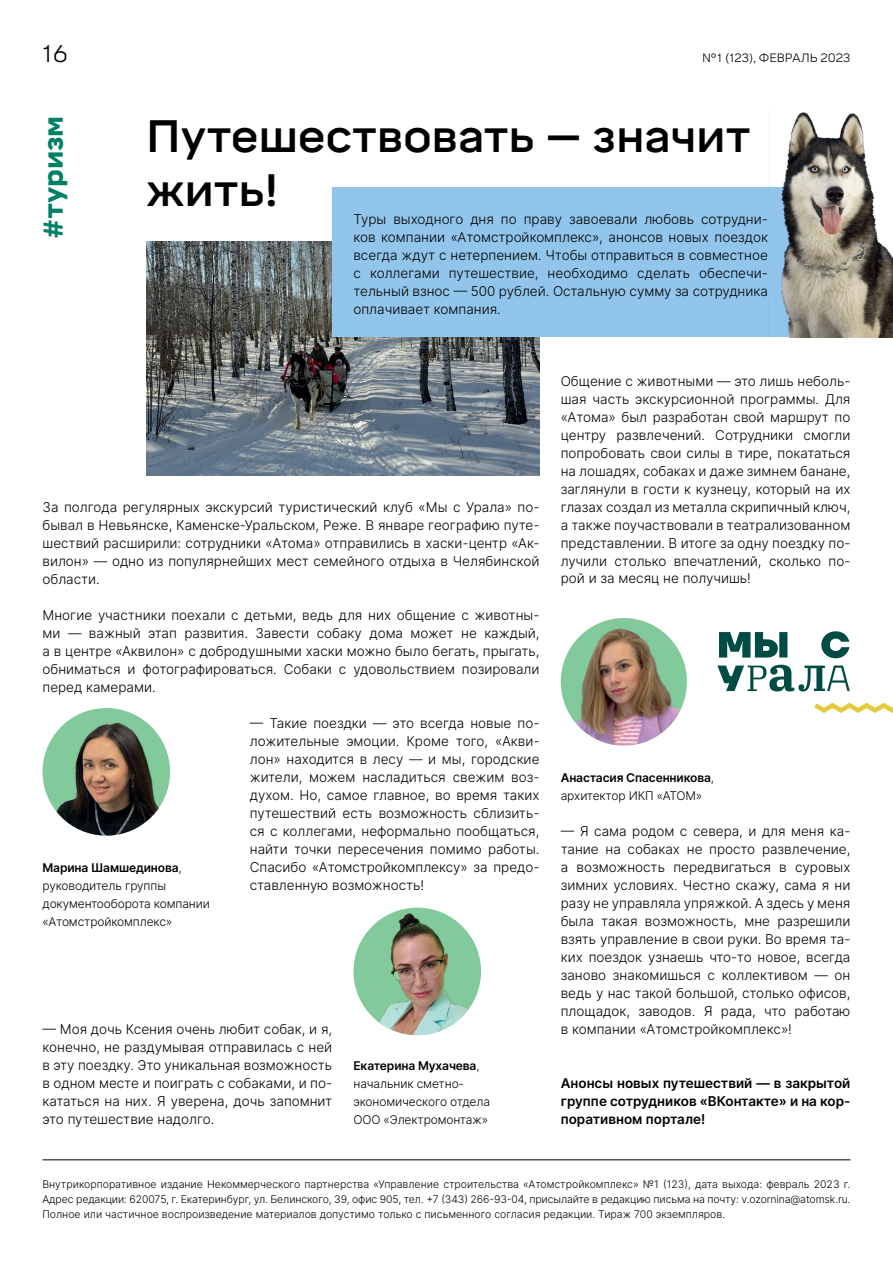
<style>
.page{position:relative;width:893px;height:1263px;background:#fff}
.page>*{position:absolute;margin:0;border:0;box-sizing:border-box;transform-origin:0 0}
.t1{font:500 45px/54px "Mikro";letter-spacing:-.01em;color:#000}
.t2{font:900 27px "Mikro";letter-spacing:-.01em;color:#008066}
.t3{font:300 24px "Mikro";color:#000}
.t4{font:300 13.5px/18px "Inter";color:#000;text-align:justify}
.t5{font:600 13.5px/18px "Inter";color:#000;text-align:justify}
.t6{font:300 12px/18px "Inter";letter-spacing:-.01em;color:#000}
.t7{font:600 12px/18px "Inter";letter-spacing:-.01em;color:#000}
.t8{font:300 12px "Mikro";letter-spacing:-.01em;color:#000}
.t9{font:300 10.5px/15px "Inter";color:#000;text-align:justify}
.s1{font-weight:600}
.s2{font-weight:300}
</style>
<div class="page">
<img style="left:146px;top:242px;width:393px;height:234px">
<img style="left:561px;top:618px;width:126px;height:127px">
<hr style="left:43px;top:1159px;width:807px;height:1px;background:#000">
<img style="left:353px;top:908px;width:128px;height:127px;border-radius:62px">
<img style="left:43px;top:708px;width:127px;height:127px">
<div style="left:332px;top:188px;width:518px;height:149px;background:#92c5eb"></div>
<img style="left:768px;top:112px;width:125px;height:225px">
<svg style="left:814px;top:703px;width:79px;height:10px"></svg>
<svg style="left:717px;top:631px;width:133px;height:60px"></svg>
<h3 class="t3" style="left:43px;top:39px;width:27px">16</h3>
<p class="t8" style="left:702px;top:50px;width:150px">№1 (123), ФЕВРАЛЬ 2023</p>
<h2 class="t2" style="left:37px;top:239px;width:125px;rotate:-90deg">#туризм</h2>
<h1 class="t1" style="left:146px;top:109px;width:606px">Путешествовать – значит жить!</h1>
<p class="t4" style="left:353px;top:209px;width:416px">Туры выходного дня по праву завоевали любовь сотрудни&shy;ков компании «Атомстройкомплекс», анонсов новых поездок всегда ждут с нетерпением. Чтобы отправиться в совместное с коллегами путешествие, необходимо сделать обеспечи&shy;тельный взнос — 500 рублей. Остальную сумму за сотрудника оплачивает компания.</p>
<p class="t4" style="left:43px;top:497px;width:498px">За полгода регулярных экскурсий туристический клуб «Мы с Урала» по&shy;бывал в Невьянске, Каменске-Уральском, Реже. В январе географию путе&shy;шествий расширили: сотрудники «Атома» отправились в хаски-центр «Ак&shy;вилон» — одно из популярнейших мест семейного отдыха в Челябинской области.</p>
<p class="t4" style="left:43px;top:605px;width:498px">Многие участники поехали с детьми, ведь для них общение с животны&shy;ми — важный этап развития. Завести собаку дома может не каждый, а в центре «Аквилон» с добродушными хаски можно было бегать, прыгать, обниматься и фотографироваться. Собаки с удовольствием позировали перед камерами.</p>
<p class="t6" style="left:43px;top:858px;width:169px"><span class="s1">Марина Шамшединова</span>, руководитель группы документооборота компании «Атомстройкомплекс»</p>
<p class="t4" style="left:250px;top:713px;width:291px">— Такие поездки — это всегда новые по&shy;ложительные эмоции. Кроме того, «Акви&shy;лон» находится в лесу — и мы, городские жители, можем насладиться свежим воз&shy;духом. Но, самое главное, во время таких путешествий есть возможность сблизить&shy;ся с коллегами, неформально пообщаться, найти точки пересечения помимо работы.<br>Спасибо «Атомстройкомплексу» за предо&shy;ставленную возможность!</p>
<p class="t4" style="left:43px;top:1019px;width:291px">— Моя дочь Ксения очень любит собак, и я, конечно, не раздумывая отправилась с ней в эту поездку. Это уникальная возможность в одном месте и поиграть с собаками, и по&shy;кататься на них. Я уверена, дочь запомнит это путешествие надолго.</p>
<p class="t6" style="left:353px;top:1056px;width:138px"><span class="s1">Екатерина Мухачева</span>, начальник сметно&shy;экономического отдела<br>ООО «Электромонтаж»</p>
<p class="t4" style="left:561px;top:371px;width:291px">Общение с животными — это лишь неболь&shy;шая часть экскурсионной программы. Для «Атома» был разработан свой маршрут по центру развлечений. Сотрудники смогли попробовать свои силы в тире, покататься на лошадях, собаках и даже зимнем банане, заглянули в гости к кузнецу, который на их глазах создал из металла скрипичный ключ, а также поучаствовали в театрализованном представлении. В итоге за одну поездку по&shy;лучили столько впечатлений, сколько по&shy;рой и за месяц не получишь!</p>
<p class="t7" style="left:561px;top:768px;width:155px">Анастасия Спасенникова<span class="s2">, архитектор ИКП «АТОМ»</span></p>
<p class="t4" style="left:561px;top:821px;width:291px">— Я сама родом с севера, и для меня ка&shy;тание на собаках не просто развлечение, а возможность передвигаться в суровых зимних условиях. Честно скажу, сама я ни разу не управляла упряжкой. А здесь у меня была такая возможность, мне разрешили взять управление в свои руки. Во время та&shy;ких поездок узнаешь что-то новое, всегда заново знакомишься с коллективом — он ведь у нас такой большой, столько офисов, площадок, заводов. Я рада, что работаю в компании «Атомстройкомплекс»!</p>
<p class="t5" style="left:561px;top:1073px;width:291px">Анонсы новых путешествий — в закрытой группе сотрудников «ВКонтакте» и на кор&shy;поративном портале!</p>
<p class="t9" style="left:43px;top:1176px;width:809px">Внутрикорпоративное издание Некоммерческого партнерства «Управление строительства «Атомстройкомплекс» №1 (123), дата выхода: февраль 2023 г.<br>Адрес редакции: 620075, г. Екатеринбург, ул. Белинского, 39, офис 905, тел. +7 (343) 266-93-04, присылайте в редакцию письма на почту: v.ozornina@atomsk.ru.<br>Полное или частичное воспроизведение материалов допустимо только с письменного согласия редакции. Тираж 700 экземпляров.</p>
</div>
